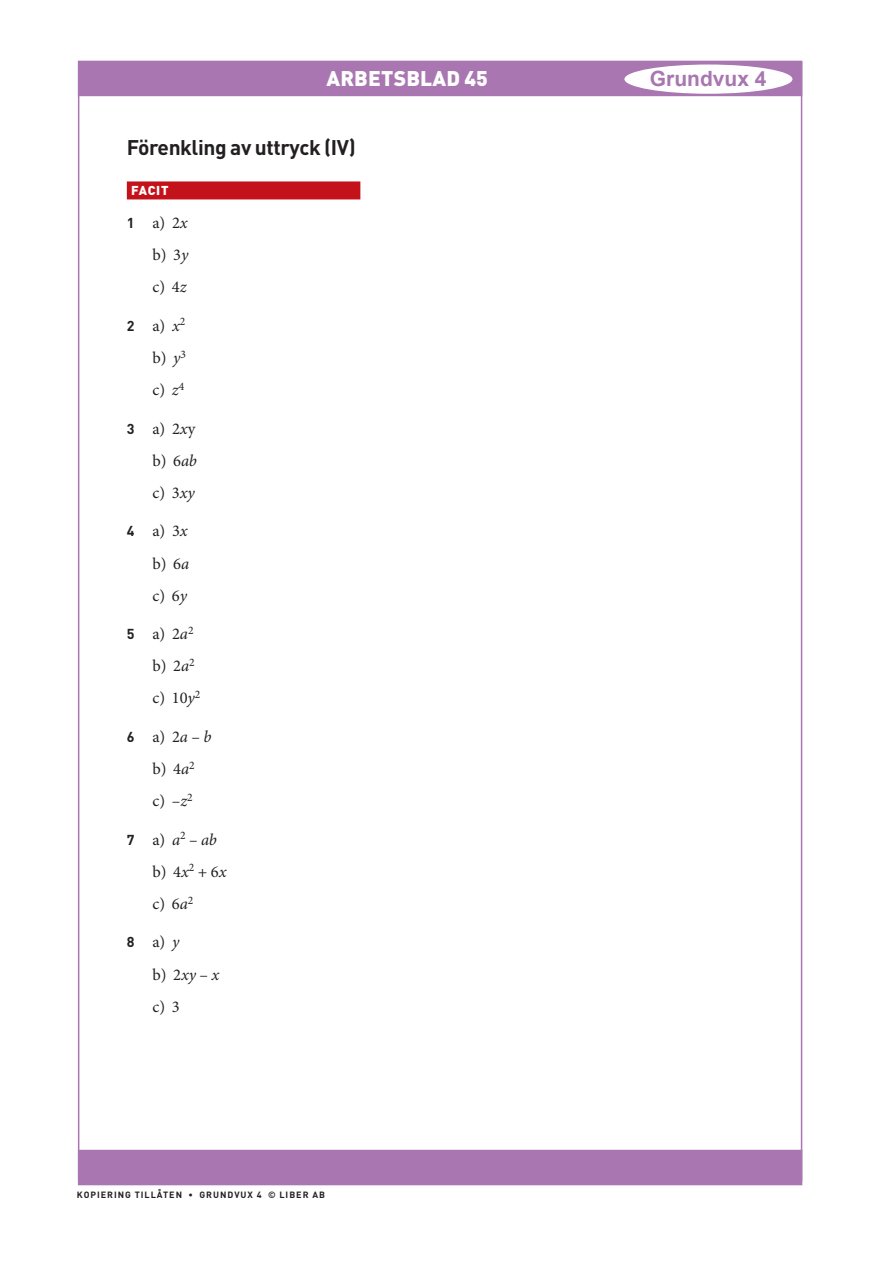
<style>
.page{position:relative;width:893px;height:1263px;background:#fff}
.page>*{position:absolute;margin:0;border:0;box-sizing:border-box;transform-origin:0 0}
.R_OH{font:700 21px "DIN Pro";letter-spacing:-.02em;color:#231f20}
.Antal_ratt{font:900 21px "DIN Pro";letter-spacing:.01em;color:#fff}
.t1{font:700 21px "Arial";color:#a976b2}
.Facit_ab{font:16.5px "Minion Pro";color:#231f20}
.Uppgift_luft_över{font:16.5px "Minion Pro";color:#231f20}
.Uppgift_luft_över_li{font:16.5px "Minion Pro";color:#231f20}
.R_Facit_2{font:900 12.75px "DIN Pro";letter-spacing:.055em;color:#fff}
.t2{font:700 9px "DIN Pro";letter-spacing:.11em;color:#231f20}
.s1{font-family:"DIN Pro";font-weight:700;font-size:14.25px}
.s2{font-style:italic}
</style>
<div class="page">
<div style="left:79px;top:61px;width:722px;height:34px;background:#a976b2"></div>
<div style="left:78px;top:61px;width:724px;height:35px;border:2px solid #a976b2"></div>
<div style="left:79px;top:1150px;width:722px;height:34px;background:#a976b2"></div>
<div style="left:78px;top:1150px;width:724px;height:35px;border:2px solid #a976b2"></div>
<div style="left:624px;top:65px;width:168px;height:29px;background:#fff;border-radius:50%"></div>
<div style="left:127px;top:181px;width:233px;height:18px;background:#c4121a"></div>
<p class="Antal_ratt" style="left:326px;top:64px;width:163px">ARBETSBLAD 45</p>
<p class="t1" style="left:650px;top:64px;width:118px">Grundvux 4</p>
<p class="R_OH" style="left:127px;top:133px;width:230px">Förenkling av uttryck (IV)</p>
<p class="R_Facit_2" style="left:131px;top:182px;width:39px">FACIT</p>
<p class="Facit_ab" style="left:127px;top:212px;width:62px"><span class="s1">1</span> a) 2<span class="s2">x</span></p>
<p class="Facit_ab" style="left:152px;top:244px;width:38px">b) 3<span class="s2">y</span></p>
<p class="Uppgift_luft_över_li" style="left:152px;top:276px;width:36px">c) 4<span class="s2">z</span></p>
<p class="Facit_ab" style="left:127px;top:314px;width:60px"><span class="s1">2</span> a) <span class="s2">x</span><sup>2</sup></p>
<p class="Facit_ab" style="left:152px;top:347px;width:35px">b) <span class="s2">y</span><sup>3</sup></p>
<p class="Uppgift_luft_över" style="left:152px;top:379px;width:33px">c) <span class="s2">z</span><sup>4</sup></p>
<p class="Facit_ab" style="left:127px;top:417px;width:70px"><span class="s1">3</span> a) 2<span class="s2">x</span>y</p>
<p class="Facit_ab" style="left:152px;top:449px;width:46px">b) 6<span class="s2">ab</span></p>
<p class="Uppgift_luft_över" style="left:152px;top:481px;width:44px">c) 3<span class="s2">xy</span></p>
<p class="Facit_ab" style="left:127px;top:520px;width:62px"><span class="s1">4</span> a) 3<span class="s2">x</span></p>
<p class="Facit_ab" style="left:152px;top:552px;width:38px">b) 6<span class="s2">a</span></p>
<p class="Uppgift_luft_över" style="left:152px;top:584px;width:36px">c) 6<span class="s2">y</span></p>
<p class="Facit_ab" style="left:127px;top:623px;width:68px"><span class="s1">5</span> a) 2<span class="s2">a</span><sup>2</sup></p>
<p class="Facit_ab" style="left:152px;top:655px;width:44px">b) 2<span class="s2">a</span><sup>2</sup></p>
<p class="Uppgift_luft_över" style="left:152px;top:687px;width:50px">c) 10<span class="s2">y</span><sup>2</sup></p>
<p class="Facit_ab" style="left:127px;top:726px;width:86px"><span class="s1">6</span> a) 2<span class="s2">a</span> – <span class="s2">b</span></p>
<p class="Facit_ab" style="left:152px;top:758px;width:44px">b) 4<span class="s2">a</span><sup>2</sup></p>
<p class="Uppgift_luft_över" style="left:152px;top:790px;width:42px">c) –<span class="s2">z</span><sup>2</sup></p>
<p class="Facit_ab" style="left:127px;top:828px;width:91px"><span class="s1">7</span> a) <span class="s2">a</span><sup>2</sup> – <span class="s2">ab</span></p>
<p class="Facit_ab" style="left:152px;top:860px;width:76px">b) 4<span class="s2">x</span><sup>2</sup> + 6<span class="s2">x</span></p>
<p class="Uppgift_luft_över" style="left:152px;top:893px;width:42px">c) 6<span class="s2">a</span><sup>2</sup></p>
<p class="Facit_ab" style="left:127px;top:931px;width:54px"><span class="s1">8</span> a) <span class="s2">y</span></p>
<p class="Facit_ab" style="left:152px;top:963px;width:68px">b) 2<span class="s2">xy</span> – <span class="s2">x</span></p>
<p class="Uppgift_luft_över" style="left:152px;top:995px;width:29px">c) 3</p>
<p class="t2" style="left:77px;top:1188px;width:250px">KOPIERING TILLÅTEN • GRUNDVUX 4 © LIBER AB</p>
</div>
